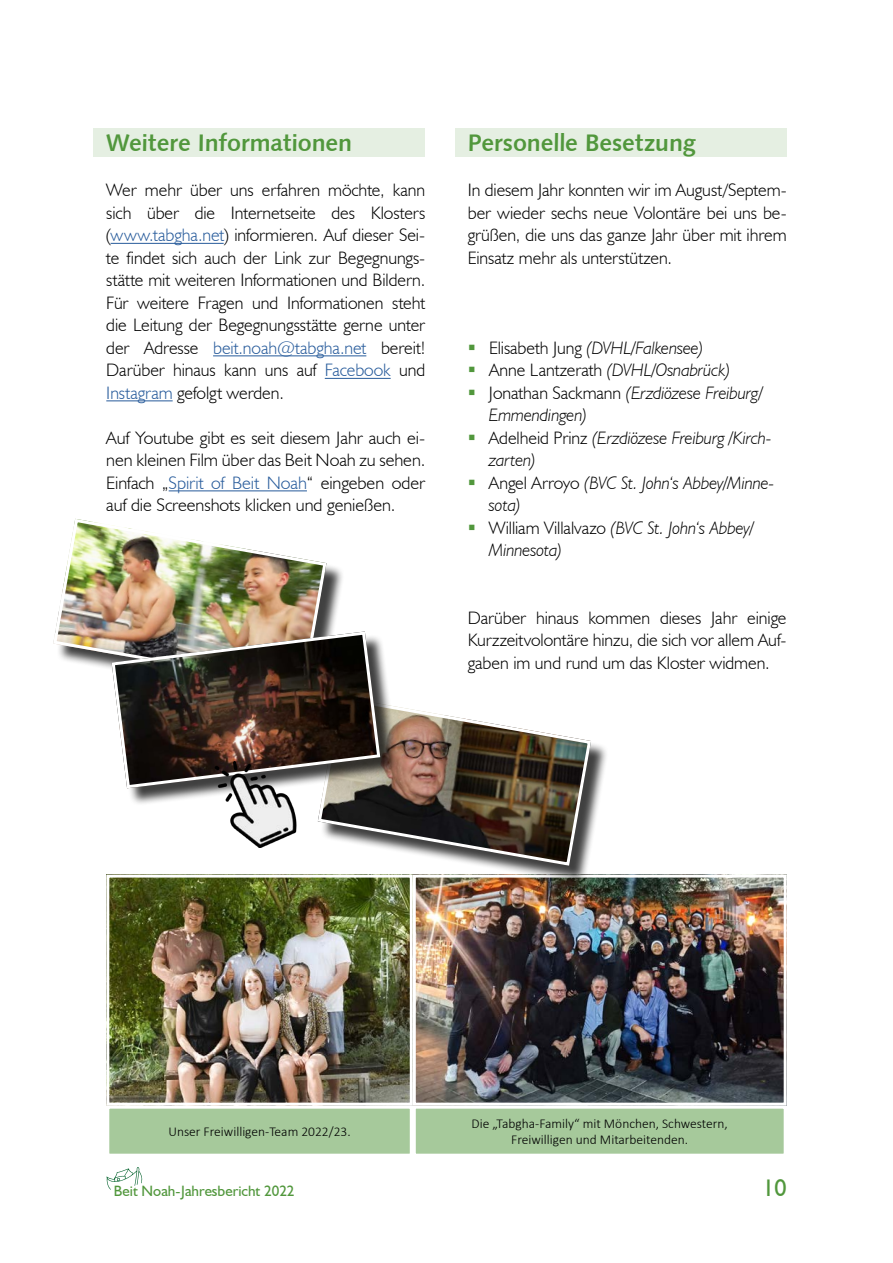
<style>
.page{position:relative;width:893px;height:1263px;background:#fff}
.page>*{position:absolute;margin:0;border:0;box-sizing:border-box;transform-origin:0 0}
.t1{font:24px "Humanist 531 BT Bold A";letter-spacing:-.005em;color:#51973c}
.t2{font:24px "Humanist 521 BT";color:#51973c}
.t3{font:300 18px/22.5px "Humanist 521 BT";letter-spacing:-.005em;color:#000;text-align:justify}
.t4{font:italic 300 18px/22.5px "Humanist 521 BT";letter-spacing:-.005em;color:#000}
.t5{font:15px "Humanist 521 BT";color:#51973c}
.t6{font:300 13.5px/16.2px "Calibri";color:#000;text-align:center}
.s1{color:#275b9b}
.s2{font-style:normal}
</style>
<div class="page">
<svg style="left:107px;top:1167px;width:35px;height:22px"></svg>
<div style="left:94px;top:129px;width:331px;height:28px;background:#e5efe2"></div>
<hr style="left:111px;top:243px;width:113px;height:1px;background:#275b9b">
<hr style="left:213px;top:356px;width:153px;height:1px;background:#275b9b">
<hr style="left:325px;top:378px;width:66px;height:1px;background:#275b9b">
<hr style="left:106px;top:401px;width:67px;height:1px;background:#275b9b">
<hr style="left:169px;top:491px;width:138px;height:1px;background:#275b9b">
<div style="left:455px;top:129px;width:332px;height:28px;background:#e5efe2"></div>
<img style="left:110px;top:878px;width:673px;height:224px">
<div style="left:413px;top:874px;width:374px;height:232px;border:3px solid #fff"></div>
<div style="left:106px;top:874px;width:307px;height:232px;border:3px solid #fff"></div>
<div style="left:108px;top:1107px;width:303px;height:48px;background:#a6c99b"></div>
<div style="left:106px;top:1106px;width:307px;height:51px;border:3px solid #fff"></div>
<div style="left:414px;top:1107px;width:371px;height:48px;background:#a6c99b"></div>
<div style="left:413px;top:1106px;width:374px;height:51px;border:3px solid #fff"></div>
<div style="left:56px;top:522px;width:288px;height:184px;background:#000;opacity:.75"></div>
<img style="left:53px;top:518px;width:275px;height:171px">
<div style="left:321px;top:699px;width:288px;height:185px;background:#000;opacity:.75"></div>
<img style="left:317px;top:699px;width:276px;height:168px">
<div style="left:114px;top:634px;width:285px;height:173px;background:#000;opacity:.75"></div>
<img style="left:110px;top:630px;width:272px;height:160px">
<img style="left:213px;top:762px;width:85px;height:85px">
<h1 class="t1" style="left:106px;top:128px;width:247px">Weitere Informationen</h1>
<p class="t3" style="left:106px;top:179px;width:320px">Wer mehr über uns erfahren möchte, kann sich über die Internetseite des Klosters (<span class="s1">www.tabgha.net</span>) informieren. Auf dieser Sei&shy;te findet sich auch der Link zur Begegnungs&shy;stätte mit weiteren Informationen und Bildern.<br>Für weitere Fragen und Informationen steht die Leitung der Begegnungsstätte gerne unter der Adresse <span class="s1">beit.noah@tabgha.net</span> bereit!<br>Darüber hinaus kann uns auf <span class="s1">Facebook</span> und <span class="s1">Instagram</span> gefolgt werden.</p>
<p class="t3" style="left:106px;top:426px;width:320px">Auf Youtube gibt es seit diesem Jahr auch ei&shy;nen kleinen Film über das Beit Noah zu sehen.<br>Einfach „<span class="s1">Spirit of Beit Noah</span>“ eingeben oder auf die Screenshots klicken und genießen.</p>
<h1 class="t1" style="left:468px;top:128px;width:230px">Personelle Besetzung</h1>
<p class="t3" style="left:468px;top:179px;width:320px">In diesem Jahr konnten wir im August/Septem&shy;ber wieder sechs neue Volontäre bei uns be&shy;grüßen, die uns das ganze Jahr über mit ihrem Einsatz mehr als unterstützen.</p>
<p class="t4" style="left:489px;top:336px;width:287px"><span class="s2">Elisabeth Jung</span> (DVHL/Falkensee)<br><span class="s2">Anne Lantzerath</span> (DVHL/Osnabrück)<br><span class="s2">Jonathan Sackmann</span> (Erzdiözese Freiburg/<br>Emmendingen)<br><span class="s2">Adelheid Prinz</span> (Erzdiözese Freiburg /Kirch&shy;zarten)<br><span class="s2">Angel Arroyo</span> (BVC St. John‘s Abbey/Minne&shy;sota)<br><span class="s2">William Villalvazo</span> (BVC St. John‘s Abbey/<br>Minnesota)</p>
<p class="t3" style="left:468px;top:606px;width:320px">Darüber hinaus kommen dieses Jahr einige Kurzzeitvolontäre hinzu, die sich vor allem Auf&shy;gaben im und rund um das Kloster widmen.</p>
<p class="t6" style="left:168px;top:1123px;width:184px">Unser Freiwilligen-Team 2022/23.</p>
<p class="t6" style="left:472px;top:1115px;width:258px">Die „Tabgha-Family“ mit Mönchen, Schwestern,<br>Freiwilligen und Mitarbeitenden.</p>
<p class="t5" style="left:114px;top:1181px;width:182px">Beit Noah-Jahresbericht 2022</p>
<h1 class="t2" style="left:762px;top:1172px;width:26px">10</h1>
</div>
